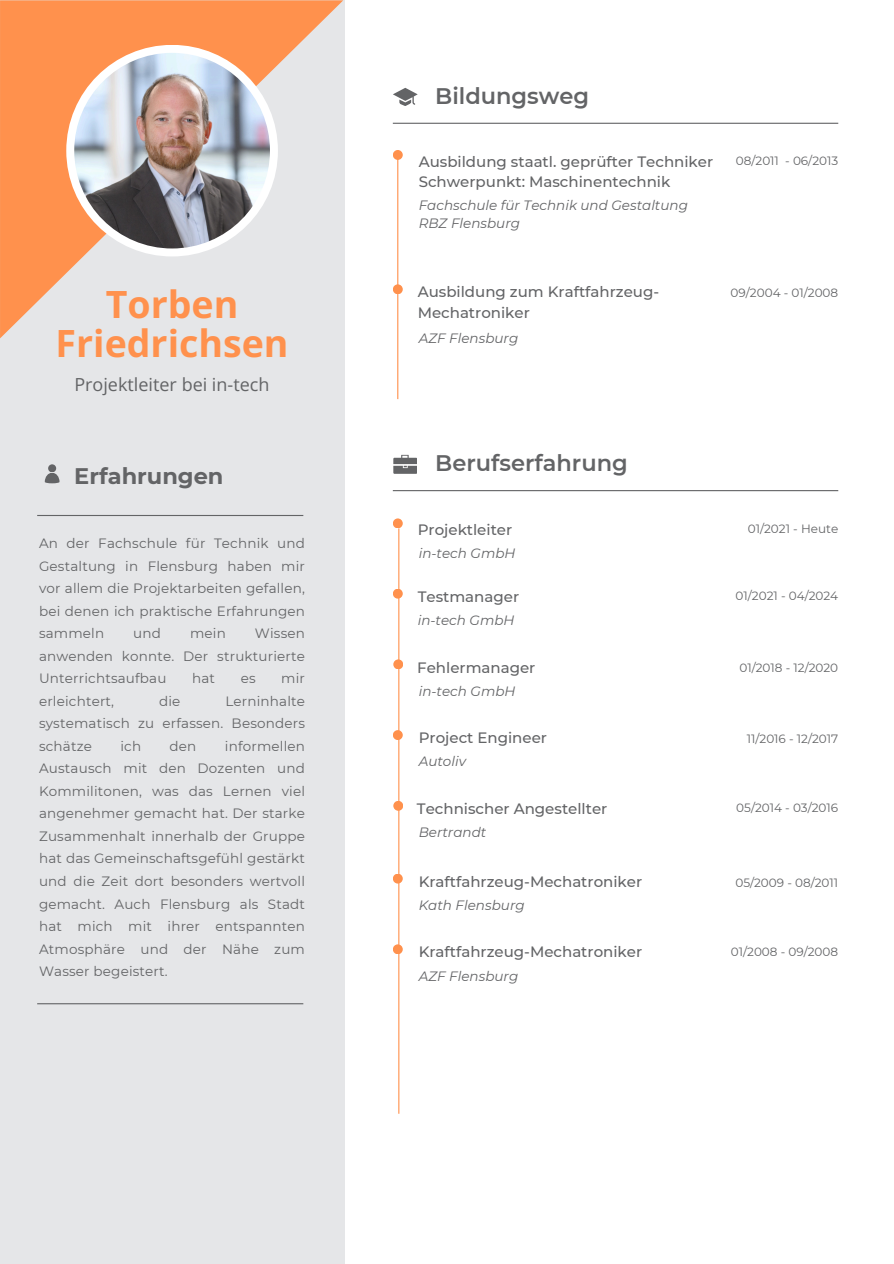
<style>
.page{position:relative;width:894px;height:1264px;background:#fff}
.page>*{position:absolute;margin:0;border:0;box-sizing:border-box;transform-origin:0 0}
.t1{font:700 37.5px/38.2px "Open Sans";color:#ff914d;text-align:center}
.t2{font:600 22.5px "Montserrat";color:#636466}
.t3{font:700 22.5px "Montserrat";color:#636466}
.t4{font:18px "Open Sans";color:#636466}
.t5{font:500 15px "Montserrat";color:#636466}
.t6{font:13.5px/22.5px "Montserrat";letter-spacing:.015em;color:#636466;text-align:justify}
.t7{font:italic 13.5px/18px "Montserrat";color:#636466}
.t8{font:12px "Montserrat";color:#636466}
</style>
<div class="page">
<div style="left:0;top:0;width:344px;height:1263px;background:#e5e6e8"></div>
<svg style="left:0;top:0;width:343px;height:338px"></svg>
<div style="left:66px;top:45px;width:212px;height:211px;background:#fff;border-radius:50%"></div>
<img style="left:74px;top:53px;width:196px;height:195px;border-radius:50%">
<hr style="left:37px;top:515px;width:266px;height:1px;background:#636466">
<hr style="left:37px;top:1003px;width:266px;height:1px;background:#636466">
<svg style="left:45px;top:464px;width:14px;height:19px"></svg>
<hr style="left:397px;top:155px;width:1px;height:244px;background:#ff914d">
<div style="left:393px;top:284px;width:9px;height:10px;background:#ff914d;border-radius:50%"></div>
<hr style="left:393px;top:123px;width:445px;height:1px;background:#636466">
<hr style="left:398px;top:528px;width:1px;height:585px;background:#ff914d">
<div style="left:393px;top:518px;width:9px;height:10px;background:#ff914d;border-radius:50%"></div>
<div style="left:393px;top:588px;width:9px;height:10px;background:#ff914d;border-radius:50%"></div>
<div style="left:393px;top:659px;width:10px;height:10px;background:#ff914d;border-radius:50%"></div>
<div style="left:393px;top:730px;width:9px;height:10px;background:#ff914d;border-radius:50%"></div>
<hr style="left:393px;top:490px;width:445px;height:1px;background:#636466">
<svg style="left:393px;top:455px;width:24px;height:19px"></svg>
<svg style="left:393px;top:88px;width:24px;height:18px"></svg>
<div style="left:393px;top:800px;width:10px;height:10px;background:#ff914d;border-radius:50%"></div>
<div style="left:393px;top:873px;width:9px;height:10px;background:#ff914d;border-radius:50%"></div>
<div style="left:393px;top:944px;width:9px;height:10px;background:#ff914d;border-radius:50%"></div>
<div style="left:393px;top:150px;width:9px;height:10px;background:#ff914d;border-radius:50%"></div>
<p class="t1" style="left:56px;top:285px;width:234px">Torben<br>Friedrichsen</p>
<p class="t4" style="left:74px;top:371px;width:196px">Projektleiter bei in-tech</p>
<h3 class="t3" style="left:74px;top:462px;width:151px">Erfahrungen</h3>
<p class="t6" style="left:39px;top:532px;width:267px">An der Fachschule für Technik und Gestaltung in Flensburg haben mir vor allem die Projektarbeiten gefallen, bei denen ich praktische Erfahrungen sammeln</p>
<p class="t6" style="left:39px;top:622px;width:267px;text-indent:216px">Wissen anwenden konnte. Der strukturierte Unterrichtsaufbau</p>
<p class="t6" style="left:133px;top:622px;width:29px">und</p>
<p class="t6" style="left:190px;top:622px;width:37px">mein</p>
<p class="t6" style="left:192px;top:667px;width:24px">hat</p>
<p class="t6" style="left:240px;top:667px;width:16px">es</p>
<p class="t6" style="left:281px;top:667px;width:25px">mir</p>
<p class="t6" style="left:39px;top:689px;width:267px;text-indent:186px">Lerninhalte systematisch zu erfassen. Besonders schätze</p>
<p class="t6" style="left:39px;top:689px;width:77px">erleichtert,</p>
<p class="t6" style="left:159px;top:689px;width:23px">die</p>
<p class="t6" style="left:39px;top:734px;width:267px;text-indent:186px">informellen Austausch mit den Dozenten und Kommilitonen, was das Lernen viel angenehmer gemacht hat. Der starke Zusammenhalt innerhalb der Gruppe hat das Gemeinschaftsgefühl gestärkt und die Zeit dort besonders wertvoll gemacht. Auch Flensburg als Stadt hat mich mit ihrer entspannten Atmosphäre und der Nähe zum Wasser begeistert.</p>
<p class="t6" style="left:120px;top:734px;width:22px">ich</p>
<p class="t6" style="left:169px;top:734px;width:28px">den</p>
<p class="t2" style="left:435px;top:82px;width:155px">Bildungsweg</p>
<p class="t5" style="left:418px;top:152px;width:296px">Ausbildung staatl. geprüfter Techniker</p>
<p class="t5" style="left:418px;top:172px;width:253px">Schwerpunkt: Maschinentechnik</p>
<p class="t7" style="left:418px;top:196px;width:271px">Fachschule für Technik und Gestaltung<br>RBZ Flensburg</p>
<h2 class="t8" style="left:735px;top:153px;width:104px">08/2011 - 06/2013</h2>
<p class="t5" style="left:417px;top:283px;width:243px">Ausbildung zum Kraftfahrzeug-</p>
<h6 class="t8" style="left:730px;top:286px;width:109px">09/2004 - 01/2008</h6>
<h2 class="t5" style="left:417px;top:303px;width:114px">Mechatroniker</h2>
<h4 class="t7" style="left:418px;top:329px;width:101px">AZF Flensburg</h4>
<p class="t2" style="left:435px;top:449px;width:194px">Berufserfahrung</p>
<p class="t5" style="left:417px;top:520px;width:96px">Projektleiter</p>
<p class="t7" style="left:418px;top:544px;width:98px">in-tech GmbH</p>
<p class="t5" style="left:417px;top:587px;width:103px">Testmanager</p>
<p class="t7" style="left:417px;top:611px;width:98px">in-tech GmbH</p>
<p class="t5" style="left:417px;top:658px;width:120px">Fehlermanager</p>
<p class="t7" style="left:418px;top:681px;width:98px">in-tech GmbH</p>
<h2 class="t5" style="left:418px;top:728px;width:130px">Project Engineer</h2>
<p class="t7" style="left:418px;top:752px;width:49px">Autoliv</p>
<p class="t5" style="left:417px;top:799px;width:192px">Technischer Angestellter</p>
<p class="t7" style="left:418px;top:823px;width:69px">Bertrandt</p>
<p class="t5" style="left:418px;top:872px;width:225px">Kraftfahrzeug-Mechatroniker</p>
<p class="t7" style="left:418px;top:896px;width:107px">Kath Flensburg</p>
<p class="t5" style="left:418px;top:942px;width:225px">Kraftfahrzeug-Mechatroniker</p>
<p class="t7" style="left:418px;top:966px;width:101px">AZF Flensburg</p>
<p class="t8" style="left:747px;top:521px;width:92px">01/2021 - Heute</p>
<p class="t8" style="left:735px;top:588px;width:104px">01/2021 - 04/2024</p>
<h4 class="t8" style="left:739px;top:660px;width:100px">01/2018 - 12/2020</h4>
<p class="t8" style="left:746px;top:731px;width:93px">11/2016 - 12/2017</p>
<p class="t8" style="left:736px;top:800px;width:103px">05/2014 - 03/2016</p>
<p class="t8" style="left:735px;top:875px;width:104px">05/2009 - 08/2011</p>
<p class="t8" style="left:730px;top:944px;width:109px">01/2008 - 09/2008</p>
</div>
